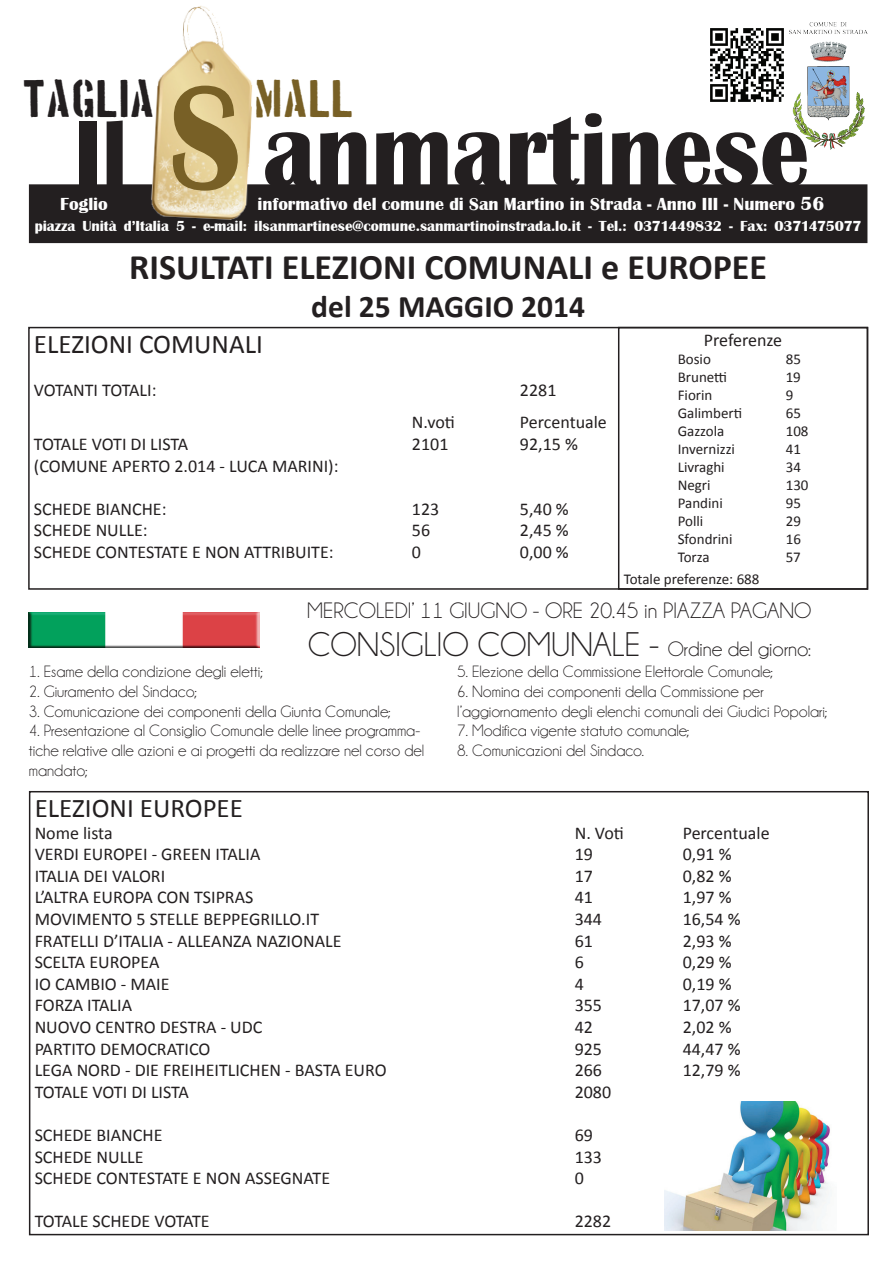
<style>
.page{position:relative;width:893px;height:1263px;background:#fff}
.page>*{position:absolute;margin:0;border:0;box-sizing:border-box;transform-origin:0 0}
.t1{font:700 152.25px "Britannic";color:#786026;scale:.86 1}
.t2{font:700 107.25px "Britannic";color:#231f20;scale:.92 1}
.t3{font:42px "Boston Traffic";color:#231f20}
.t4{font:42px "Boston Traffic";color:#786026}
.t5{font:700 36px "Calibri";color:#231f20}
.t6{font:34.5px "Champagne&Limousines";color:#231f20}
.t7{font:700 31.5px "Calibri";color:#231f20}
.t8{font:27px "Calibri";color:#231f20}
.t9{font:22.5px "Champagne&Limousines";color:#231f20}
.t10{font:18px "Calibri";color:#231f20}
.t11{font:700 18px "Britannic";color:#fff}
.t12{font:16.5px/19.8px "Champagne&Limousines";color:#231f20}
.t13{font:15px "Calibri";color:#231f20}
.t14{font:700 15px "Britannic";color:#fdfdfd}
.s1{font-size:97.5px}
.s2{font-size:19.5px}
.s3{font-size:21px}
</style>
<div class="page">
<div style="left:30px;top:185px;width:837px;height:57px;background:#231f20"></div>
<div style="left:29px;top:184px;width:838px;height:59px;border:2px solid #231f20"></div>
<img style="left:140px;top:6px;width:128px;height:214px">
<img style="left:710px;top:28px;width:74px;height:74px">
<img style="left:790px;top:22px;width:77px;height:128px">
<div style="left:29px;top:791px;width:840px;height:444px;border:2px solid #231f20"></div>
<div style="left:618px;top:327px;width:250px;height:263px;border:2px solid #231f20"></div>
<img style="left:28px;top:612px;width:231px;height:35px">
<img style="left:664px;top:1101px;width:166px;height:129px">
<h3 class="t3" style="left:23px;top:79px;width:135px">TAGLIA</h3>
<h3 class="t4" style="left:257px;top:79px;width:100px">MALL</h3>
<h1 class="t1" style="left:169px;top:52px;width:85px">S</h1>
<h2 class="t2" style="left:74px;top:90px;width:800px"><span class="s1">Il</span> anmartinese</h2>
<p class="t11" style="left:60px;top:194px;width:49px">Foglio</p>
<p class="t11" style="left:258px;top:194px;width:568px">informativo del comune di San Martino in Strada - Anno III - Numero <span class="s2">56</span></p>
<p class="t14" style="left:35px;top:217px;width:828px">piazza Unità d’Italia 5 - e-mail: ilsanmartinese@comune.sanmartinoinstrada.lo.it - Tel.: 0371449832 - Fax: 0371475077</p>
<h3 class="t5" style="left:129px;top:244px;width:639px">RISULTATI ELEZIONI COMUNALI e EUROPEE</h3>
<h3 class="t7" style="left:311px;top:286px;width:275px">del 25 MAGGIO 2014</h3>
<h3 class="t8" style="left:34px;top:327px;width:230px">ELEZIONI COMUNALI</h3>
<p class="t10" style="left:34px;top:379px;width:124px">VOTANTI TOTALI:</p>
<p class="t10" style="left:520px;top:379px;width:38px">2281</p>
<p class="t10" style="left:412px;top:411px;width:44px">N.voti</p>
<p class="t10" style="left:520px;top:411px;width:88px">Percentuale</p>
<p class="t10" style="left:34px;top:433px;width:156px">TOTALE VOTI DI LISTA</p>
<p class="t10" style="left:412px;top:433px;width:38px">2101</p>
<p class="t10" style="left:520px;top:433px;width:59px">92,15 %</p>
<p class="t10" style="left:34px;top:454px;width:306px">(COMUNE APERTO 2.014 - LUCA MARINI):</p>
<p class="t10" style="left:34px;top:497px;width:134px">SCHEDE BIANCHE:</p>
<p class="t10" style="left:412px;top:497px;width:29px">123</p>
<p class="t10" style="left:520px;top:497px;width:50px">5,40 %</p>
<p class="t10" style="left:34px;top:519px;width:115px">SCHEDE NULLE:</p>
<p class="t10" style="left:412px;top:519px;width:20px">56</p>
<p class="t10" style="left:520px;top:519px;width:50px">2,45 %</p>
<p class="t10" style="left:34px;top:541px;width:301px">SCHEDE CONTESTATE E NON ATTRIBUITE:</p>
<p class="t10" style="left:412px;top:541px;width:11px">0</p>
<p class="t10" style="left:520px;top:541px;width:50px">0,00 %</p>
<p class="t10" style="left:704px;top:329px;width:80px">Preferenze</p>
<p class="t13" style="left:678px;top:350px;width:35px">Bosio</p>
<p class="t13" style="left:786px;top:350px;width:17px">85</p>
<p class="t13" style="left:678px;top:368px;width:51px">Brunetti</p>
<p class="t13" style="left:786px;top:368px;width:17px">19</p>
<p class="t13" style="left:678px;top:386px;width:36px">Fiorin</p>
<p class="t13" style="left:786px;top:386px;width:9px">9</p>
<p class="t13" style="left:678px;top:404px;width:66px">Galimberti</p>
<p class="t13" style="left:786px;top:404px;width:17px">65</p>
<p class="t13" style="left:678px;top:422px;width:48px">Gazzola</p>
<p class="t13" style="left:786px;top:422px;width:24px">108</p>
<p class="t13" style="left:678px;top:440px;width:59px">Invernizzi</p>
<p class="t13" style="left:786px;top:440px;width:17px">41</p>
<p class="t13" style="left:678px;top:458px;width:49px">Livraghi</p>
<p class="t13" style="left:786px;top:458px;width:17px">34</p>
<p class="t13" style="left:678px;top:476px;width:34px">Negri</p>
<p class="t13" style="left:786px;top:476px;width:24px">130</p>
<p class="t13" style="left:678px;top:494px;width:47px">Pandini</p>
<p class="t13" style="left:786px;top:494px;width:17px">95</p>
<p class="t13" style="left:678px;top:512px;width:27px">Polli</p>
<p class="t13" style="left:786px;top:512px;width:17px">29</p>
<p class="t13" style="left:678px;top:530px;width:56px">Sfondrini</p>
<p class="t13" style="left:786px;top:530px;width:17px">16</p>
<p class="t13" style="left:678px;top:548px;width:33px">Torza</p>
<p class="t13" style="left:786px;top:548px;width:17px">57</p>
<p class="t13" style="left:624px;top:569px;width:137px">Totale preferenze: 688</p>
<p class="t9" style="left:307px;top:599px;width:506px">MERCOLEDI’ 11 GIUGNO - ORE 20.45 in PIAZZA PAGANO</p>
<h3 class="t6" style="left:308px;top:626px;width:505px">CONSIGLIO COMUNALE - <span class="s3">Ordine del giorno:</span></h3>
<p class="t12" style="left:29px;top:662px;width:235px">1. Esame della condizione degli eletti;</p>
<p class="t12" style="left:29px;top:681px;width:169px">2. Giuramento del Sindaco;</p>
<p class="t12" style="left:29px;top:701px;width:363px">3. Comunicazione dei componenti della Giunta Comunale;</p>
<p class="t12" style="left:29px;top:721px;width:397px">4. Presentazione al Consiglio Comunale delle linee programma&shy;tiche relative alle azioni e ai progetti da realizzare nel corso del mandato;</p>
<p class="t12" style="left:457px;top:662px;width:317px">5. Elezione della Commissione Elettorale Comunale;</p>
<p class="t12" style="left:457px;top:681px;width:372px">6. Nomina dei componenti della Commissione per l’aggiornamento degli elenchi comunali dei Giudici Popolari;</p>
<p class="t12" style="left:457px;top:721px;width:234px">7. Modifica vigente statuto comunale;</p>
<p class="t12" style="left:457px;top:741px;width:188px">8. Comunicazioni del Sindaco.</p>
<h3 class="t8" style="left:35px;top:791px;width:210px">ELEZIONI EUROPEE</h3>
<p class="t10" style="left:35px;top:821px;width:80px">Nome lista</p>
<p class="t10" style="left:575px;top:821px;width:51px">N. Voti</p>
<p class="t10" style="left:683px;top:821px;width:88px">Percentuale</p>
<p class="t10" style="left:35px;top:843px;width:227px">VERDI EUROPEI - GREEN ITALIA</p>
<p class="t10" style="left:575px;top:843px;width:20px">19</p>
<p class="t10" style="left:683px;top:843px;width:50px">0,91 %</p>
<p class="t10" style="left:35px;top:864px;width:132px">ITALIA DEI VALORI</p>
<p class="t10" style="left:575px;top:864px;width:20px">17</p>
<p class="t10" style="left:683px;top:864px;width:50px">0,82 %</p>
<p class="t10" style="left:35px;top:886px;width:220px">L’ALTRA EUROPA CON TSIPRAS</p>
<p class="t10" style="left:575px;top:886px;width:20px">41</p>
<p class="t10" style="left:683px;top:886px;width:50px">1,97 %</p>
<p class="t10" style="left:35px;top:908px;width:286px">MOVIMENTO 5 STELLE BEPPEGRILLO.IT</p>
<p class="t10" style="left:575px;top:908px;width:29px">344</p>
<p class="t10" style="left:683px;top:908px;width:59px">16,54 %</p>
<p class="t10" style="left:35px;top:929px;width:308px">FRATELLI D’ITALIA - ALLEANZA NAZIONALE</p>
<p class="t10" style="left:575px;top:929px;width:20px">61</p>
<p class="t10" style="left:683px;top:929px;width:50px">2,93 %</p>
<p class="t10" style="left:35px;top:951px;width:126px">SCELTA EUROPEA</p>
<p class="t10" style="left:575px;top:951px;width:11px">6</p>
<p class="t10" style="left:683px;top:951px;width:50px">0,29 %</p>
<p class="t10" style="left:35px;top:972px;width:136px">IO CAMBIO - MAIE</p>
<p class="t10" style="left:575px;top:972px;width:11px">4</p>
<p class="t10" style="left:683px;top:972px;width:50px">0,19 %</p>
<p class="t10" style="left:35px;top:994px;width:99px">FORZA ITALIA</p>
<p class="t10" style="left:575px;top:994px;width:29px">355</p>
<p class="t10" style="left:683px;top:994px;width:59px">17,07 %</p>
<p class="t10" style="left:35px;top:1016px;width:229px">NUOVO CENTRO DESTRA - UDC</p>
<p class="t10" style="left:575px;top:1016px;width:20px">42</p>
<p class="t10" style="left:683px;top:1016px;width:50px">2,02 %</p>
<p class="t10" style="left:35px;top:1037px;width:177px">PARTITO DEMOCRATICO</p>
<p class="t10" style="left:575px;top:1037px;width:29px">925</p>
<p class="t10" style="left:683px;top:1037px;width:59px">44,47 %</p>
<p class="t10" style="left:35px;top:1059px;width:354px">LEGA NORD - DIE FREIHEITLICHEN - BASTA EURO</p>
<p class="t10" style="left:575px;top:1059px;width:29px">266</p>
<p class="t10" style="left:683px;top:1059px;width:59px">12,79 %</p>
<p class="t10" style="left:35px;top:1080px;width:156px">TOTALE VOTI DI LISTA</p>
<p class="t10" style="left:575px;top:1080px;width:38px">2080</p>
<p class="t10" style="left:35px;top:1124px;width:129px">SCHEDE BIANCHE</p>
<p class="t10" style="left:575px;top:1124px;width:20px">69</p>
<p class="t10" style="left:35px;top:1145px;width:110px">SCHEDE NULLE</p>
<p class="t10" style="left:575px;top:1145px;width:29px">133</p>
<p class="t10" style="left:35px;top:1167px;width:297px">SCHEDE CONTESTATE E NON ASSEGNATE</p>
<p class="t10" style="left:575px;top:1167px;width:11px">0</p>
<p class="t10" style="left:35px;top:1210px;width:177px">TOTALE SCHEDE VOTATE</p>
<p class="t10" style="left:575px;top:1210px;width:38px">2282</p>
</div>
